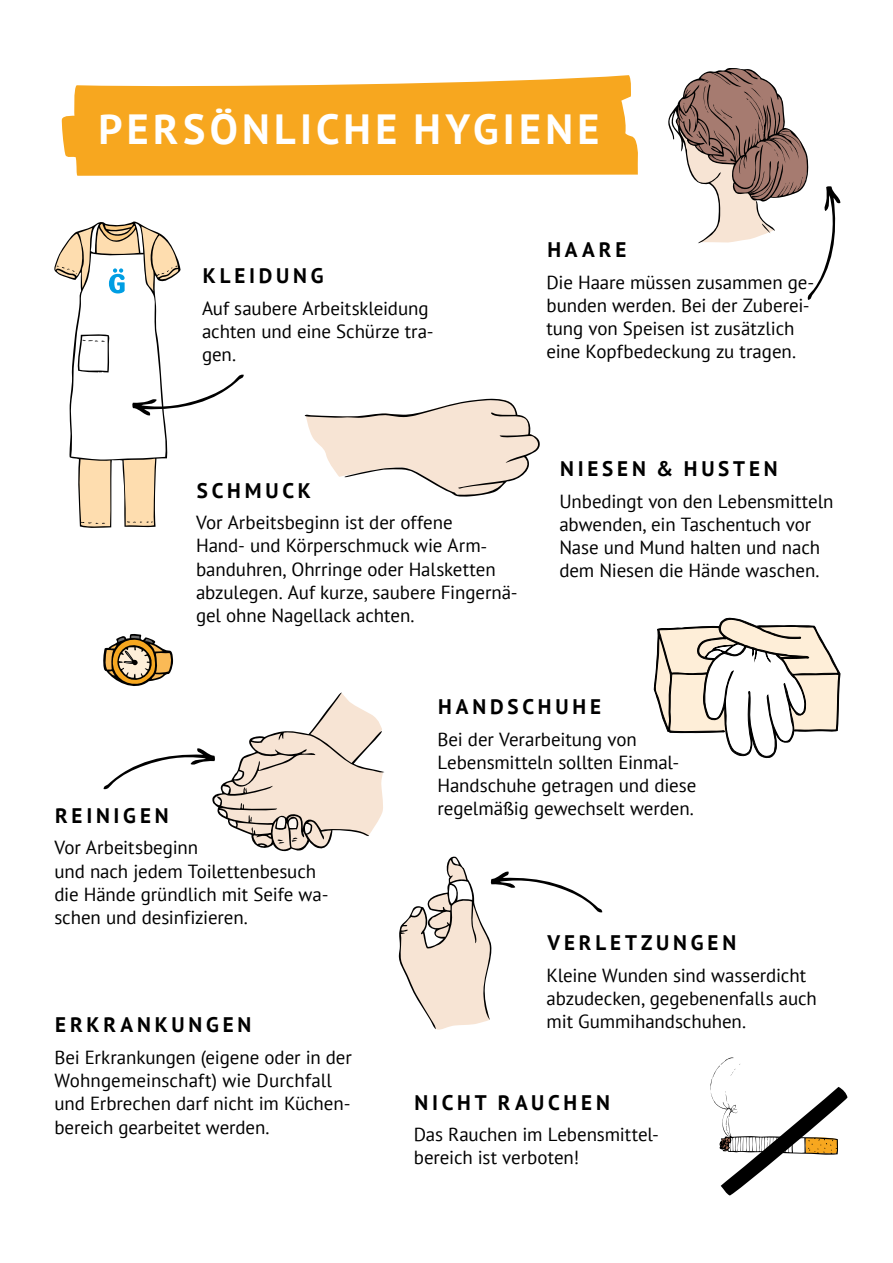
<style>
.page{position:relative;width:893px;height:1263px;background:#fff}
.page>*{position:absolute;margin:0;border:0;box-sizing:border-box;transform-origin:0 0}
.t1{font:700 42.15px "PT Sans";letter-spacing:.1em;color:#fff}
.t2{font:700 21px "PT Sans";letter-spacing:.18em;color:#000}
.t3{font:18.9px/23.1px "PT Sans";letter-spacing:-.005em;color:#000}
</style>
<div class="page">
<svg style="left:654px;top:617px;width:187px;height:142px"></svg>
<svg style="left:399px;top:856px;width:203px;height:174px"></svg>
<svg style="left:305px;top:398px;width:235px;height:99px"></svg>
<svg style="left:61px;top:75px;width:577px;height:101px;background:#f7b138"></svg>
<svg style="left:103px;top:634px;width:281px;height:218px"></svg>
<svg style="left:668px;top:68px;width:173px;height:232px"></svg>
<svg style="left:710px;top:1057px;width:137px;height:139px"></svg>
<svg style="left:54px;top:221px;width:190px;height:307px"></svg>
<h1 class="t1" style="left:99px;top:101px;width:502px">PERSÖNLICHE HYGIENE</h1>
<p class="t2" style="left:203px;top:262px;width:122px">KLEIDUNG</p>
<p class="t3" style="left:202px;top:296px;width:233px">Auf saubere Arbeitskleidung achten und eine Schürze tra&shy;gen.</p>
<p class="t2" style="left:547px;top:236px;width:81px">HAARE</p>
<p class="t3" style="left:546px;top:270px;width:269px">Die Haare müssen zusammen ge&shy;bunden werden. Bei der Zuberei&shy;tung von Speisen ist zusätzlich eine Kopfbedeckung zu tragen.</p>
<p class="t2" style="left:197px;top:476px;width:116px">SCHMUCK</p>
<p class="t3" style="left:196px;top:511px;width:323px">Vor Arbeitsbeginn ist der offene<br>Hand- und Körperschmuck wie Arm&shy;banduhren, Ohrringe oder Halsketten abzulegen. Auf kurze, saubere Fingernä&shy;gel ohne Nagellack achten.</p>
<p class="t2" style="left:560px;top:455px;width:219px">NIESEN &amp; HUSTEN</p>
<p class="t3" style="left:559px;top:489px;width:276px">Unbedingt von den Lebensmitteln abwenden, ein Taschentuch vor<br>Nase und Mund halten und nach dem Niesen die Hände waschen.</p>
<p class="t2" style="left:55px;top:801px;width:115px">REINIGEN</p>
<p class="t3" style="left:54px;top:836px;width:276px">Vor Arbeitsbeginn<br>und nach jedem Toilettenbesuch die Hände gründlich mit Seife wa&shy;schen und desinfizieren.</p>
<p class="t2" style="left:55px;top:1011px;width:198px">ERKRANKUNGEN</p>
<p class="t3" style="left:54px;top:1045px;width:299px">Bei Erkrankungen (eigene oder in der Wohngemeinschaft) wie Durchfall und Erbrechen darf nicht im Küchen&shy;bereich gearbeitet werden.</p>
<p class="t2" style="left:438px;top:693px;width:164px">HANDSCHUHE</p>
<p class="t3" style="left:437px;top:727px;width:260px">Bei der Verarbeitung von<br>Lebensmitteln sollten Einmal-<br>Handschuhe getragen und diese regelmäßig gewechselt werden.</p>
<p class="t2" style="left:547px;top:929px;width:190px">VERLETZUNGEN</p>
<p class="t3" style="left:547px;top:963px;width:272px">Kleine Wunden sind wasserdicht abzudecken, gegebenenfalls auch mit Gummihandschuhen.</p>
<p class="t2" style="left:415px;top:1088px;width:197px">NICHT RAUCHEN</p>
<p class="t3" style="left:414px;top:1123px;width:247px">Das Rauchen im Lebensmittel&shy;bereich ist verboten!</p>
</div>
